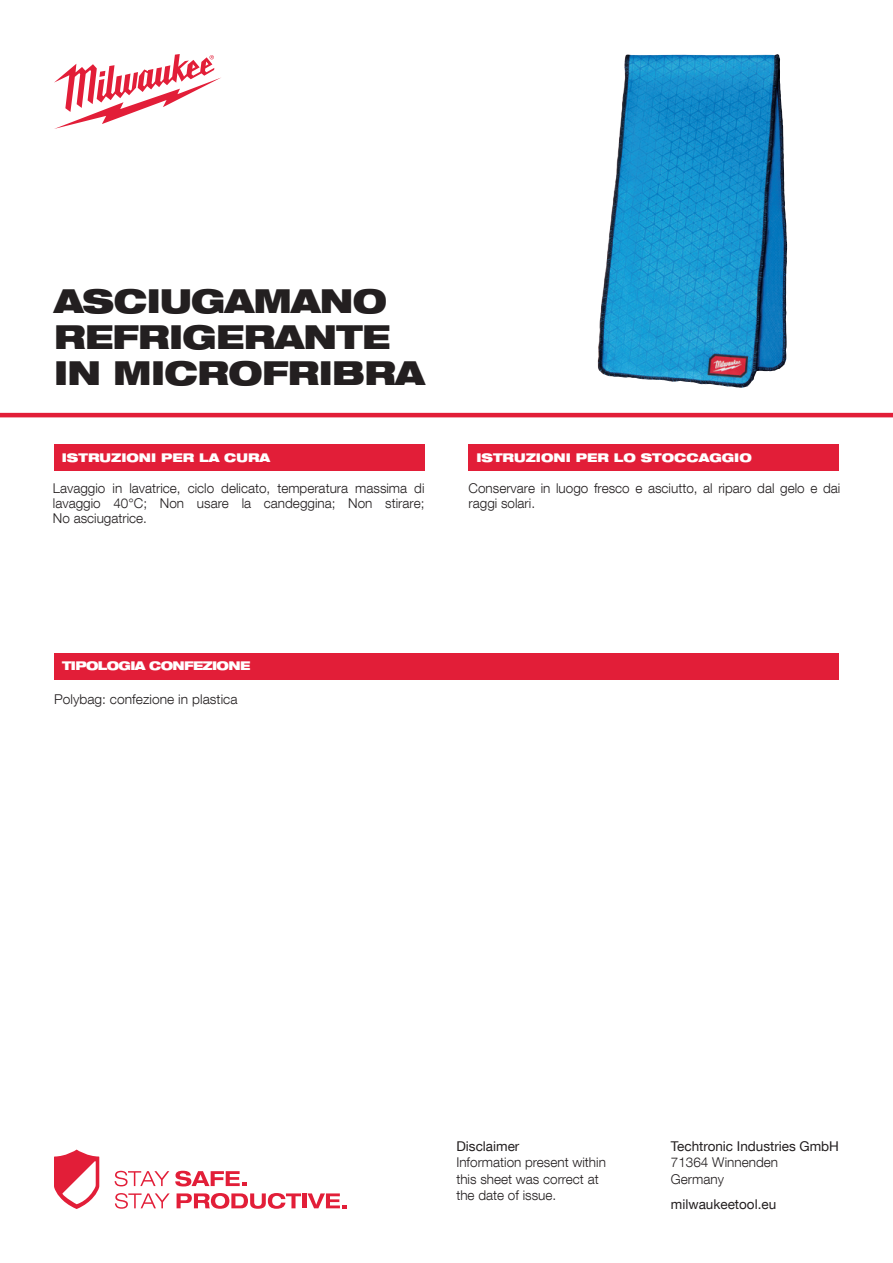
<style>
.page{position:relative;width:893px;height:1263px;background:#fff}
.page>*{position:absolute;margin:0;border:0;box-sizing:border-box;transform-origin:0 0}
.t1{font:900 expanded 33px/36px "Helvetica Neue LT Com";letter-spacing:-.02em;color:#231f20}
.t2{font:300 13.5px/16.5px "Helvetica Neue LT Com";color:#231f20}
.t3{font:13.5px "Helvetica Neue LT Com";color:#231f20}
.t4{font:900 expanded 12px "Helvetica Neue LT Com";color:#fff}
.t5{font:900 expanded 12px "Helvetica Neue LT Com";letter-spacing:-.055em;color:#fff}
</style>
<div class="page">
<svg style="left:54px;top:54px;width:167px;height:75px"></svg>
<hr style="left:0;top:413px;width:893px;height:4px;background:#e21e38">
<svg style="left:54px;top:1149px;width:45px;height:60px"></svg>
<img style="left:597px;top:54px;width:180px;height:330px">
<svg style="left:115px;top:1171px;width:54px;height:15px"></svg>
<svg style="left:175px;top:1171px;width:71px;height:15px"></svg>
<svg style="left:115px;top:1193px;width:55px;height:16px"></svg>
<svg style="left:177px;top:1193px;width:124px;height:16px"></svg>
<hr style="left:302px;top:1193px;width:4px;height:15px;background:#e21e38">
<svg style="left:307px;top:1193px;width:40px;height:15px"></svg>
<div style="left:54px;top:445px;width:370px;height:26px;background:#e21e38"></div>
<div style="left:469px;top:445px;width:370px;height:26px;background:#e21e38"></div>
<div style="left:54px;top:653px;width:785px;height:26px;background:#e21e38"></div>
<h1 class="t1" style="left:54px;top:282px;width:372px">ASCIUGAMANO<br>REFRIGERANTE<br>IN MICROFRIBRA</h1>
<p class="t4" style="left:62px;top:450px;width:210px">ISTRUZIONI PER LA CURA</p>
<p class="t4" style="left:476px;top:450px;width:277px">ISTRUZIONI PER LO STOCCAGGIO</p>
<p class="t2" style="left:53px;top:481px;width:373px;line-height:15px;text-align:justify">Lavaggio in lavatrice, ciclo delicato, temperatura massima di lavaggio 40°C; Non usare la candeggina; Non stirare; No asciugatrice.</p>
<p class="t2" style="left:469px;top:481px;width:373px;line-height:15px">Conservare in luogo fresco e asciutto, al riparo dal gelo e dai raggi solari.</p>
<p class="t5" style="left:62px;top:658px;width:190px">TIPOLOGIA CONFEZIONE</p>
<p class="t2" style="left:54px;top:690px;width:185px">Polybag: confezione in plastica</p>
<p class="t3" style="left:456px;top:1138px;width:65px">Disclaimer</p>
<p class="t2" style="left:456px;top:1154px;width:151px">Information present within this sheet was correct at the date of issue.</p>
<p class="t3" style="left:671px;top:1138px;width:170px">Techtronic Industries GmbH</p>
<p class="t2" style="left:671px;top:1154px;width:109px">71364 Winnenden<br>Germany</p>
<p class="t3" style="left:671px;top:1196px;width:107px">milwaukeetool.eu</p>
</div>
